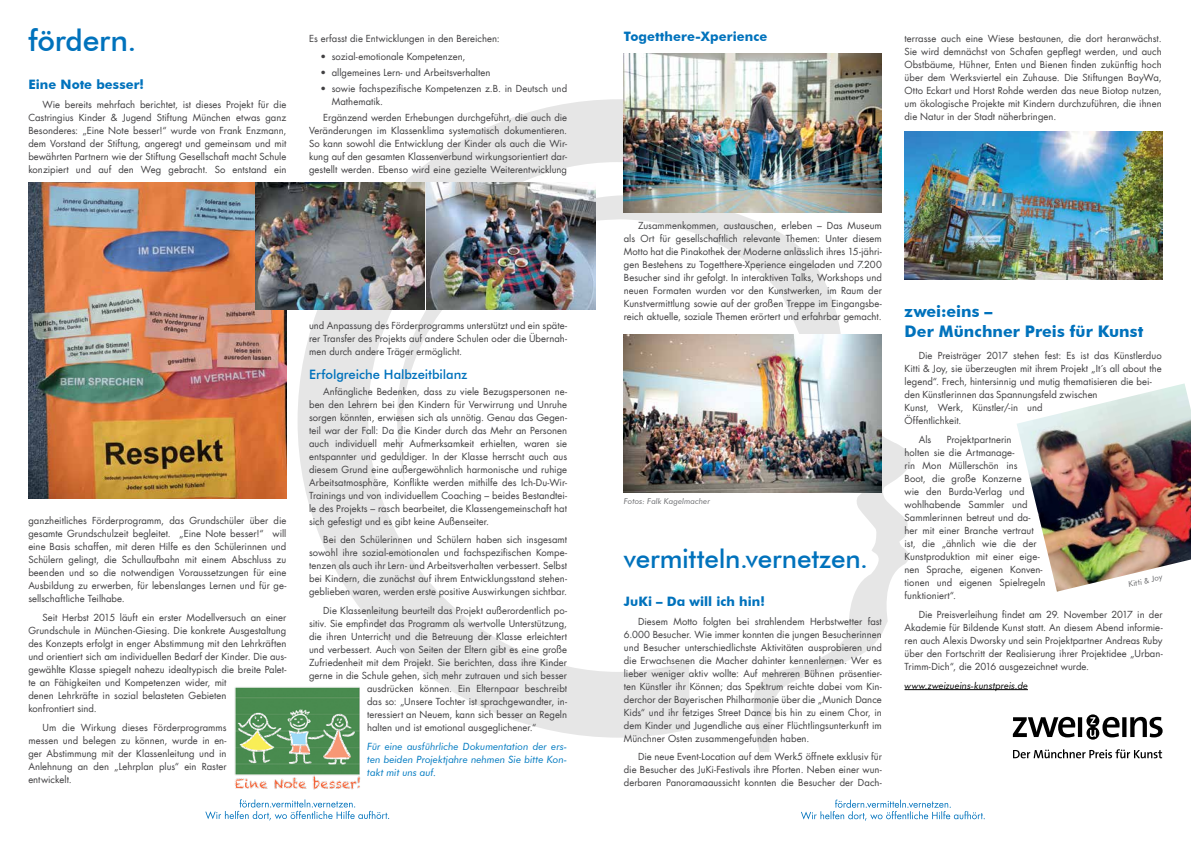
<style>
.page{position:relative;width:1191px;height:842px;background:#fff}
.page>*{position:absolute;margin:0;border:0;box-sizing:border-box;transform-origin:0 0}
.t1{font:500 30px "Futura BT";letter-spacing:-.005em;color:#0072bc}
.t2{font:500 26px "Futura BT";letter-spacing:-.005em;color:#0072bc}
.t3{font:700 16px/19.2px "Futura BT";color:#0072bc}
.t4{font:700 13px "Futura BT";letter-spacing:.005em;color:#0072bc}
.t5{font:500 13px "Futura BT";letter-spacing:-.005em;color:#0072bc}
.t6{font:italic 10px/13px "Futura BT";color:#007ac1;text-align:justify}
.t7{font:9.5px/13px "Futura Com";letter-spacing:.005em;color:#414042;text-align:justify}
.t8{font:italic 9.5px "Futura BT";color:#000}
.t9{font:italic 8px "Futura BT";letter-spacing:.01em;color:#6d6e71}
</style>
<div class="page">
<svg style="left:689px;top:213px;width:245px;height:538px"></svg>
<svg style="left:297px;top:99px;width:392px;height:639px"></svg>
<svg style="left:801px;top:799px;width:183px;height:22px"></svg>
<svg style="left:205px;top:799px;width:184px;height:21px"></svg>
<img style="left:904px;top:131px;width:258px;height:148px">
<img style="left:624px;top:334px;width:258px;height:158px">
<img style="left:624px;top:54px;width:258px;height:159px">
<svg style="left:1012px;top:714px;width:150px;height:26px"></svg>
<svg style="left:1013px;top:749px;width:149px;height:9px"></svg>
<img style="left:28px;top:183px;width:258px;height:316px">
<img style="left:255px;top:183px;width:169px;height:127px">
<img style="left:234px;top:685px;width:127px;height:105px">
<img style="left:426px;top:183px;width:169px;height:127px">
<img style="left:1017px;top:383px;width:174px;height:209px">
<hr style="left:904px;top:689px;width:124px;height:1px;background:#000">
<h1 class="t1" style="left:28px;top:22px;width:110px">fördern.</h1>
<h3 class="t4" style="left:28px;top:77px;width:117px">Eine Note besser!</h3>
<p class="t7" style="left:28px;top:98px;width:259px;text-indent:14px">Wie bereits mehrfach berichtet, ist dieses Projekt für die Castringius Kinder &amp; Jugend Stiftung München etwas ganz Besonderes: „Eine Note besser!“ wurde von Frank Enzmann, dem Vorstand der Stiftung, angeregt und gemeinsam und mit bewährten Partnern wie der Stiftung Gesellschaft macht Schule konzipiert und auf den Weg gebracht. So entstand ein</p>
<p class="t7" style="left:309px;top:32px;width:192px">Es erfasst die Entwicklungen in den Bereichen:</p>
<p class="t7" style="left:320px;top:50px;width:146px">• sozial-emotionale Kompetenzen,</p>
<p class="t7" style="left:320px;top:66px;width:172px">• allgemeines Lern- und Arbeitsverhalten</p>
<p class="t7" style="left:332px;top:82px;width:237px;text-indent:-11px">• sowie fachspezifische Kompetenzen z.B. in Deutsch und<br>Mathematik.</p>
<p class="t7" style="left:309px;top:111px;width:259px;text-indent:14px">Ergänzend werden Erhebungen durchgeführt, die auch die Veränderungen im Klassenklima systematisch dokumentieren.<br>So kann sowohl die Entwicklung der Kinder als auch die Wir&shy;kung auf den gesamten Klassenverbund wirkungsorientiert dar&shy;gestellt werden. Ebenso wird eine gezielte Weiterentwicklung</p>
<p class="t7" style="left:28px;top:514px;width:259px">ganzheitliches Förderprogramm, das Grundschüler über die gesamte Grundschulzeit begleitet. „Eine Note besser!“ will eine Basis schaffen, mit deren Hilfe es den Schülerinnen und Schülern gelingt, die Schullaufbahn mit einem Abschluss zu beenden und so die notwendigen Voraussetzungen für eine Ausbildung zu erwerben, für lebenslanges Lernen und für ge&shy;sellschaftliche Teilhabe.</p>
<p class="t7" style="left:28px;top:611px;width:259px;text-align:left;text-indent:14px">Seit Herbst 2015 läuft ein erster Modellversuch an einer Grundschule in München-Giesing. Die konkrete Ausgestaltung des Konzepts erfolgt in enger Abstimmung mit den Lehrkräften und orientiert sich am individuellen Bedarf der Kinder. Die aus&shy;gewählte Klasse spiegelt nahezu idealtypisch die breite Palet&shy;te an Fähigkeiten und Kompetenzen wider, mit<br>denen Lehrkräfte in sozial belasteten Gebieten<br>konfrontiert sind.</p>
<p class="t7" style="left:28px;top:720px;width:200px;text-indent:14px">Um die Wirkung dieses Förderprogramms messen und belegen zu können, wurde in en&shy;ger Abstimmung mit der Klassenleitung und in Anlehnung an den „Lehrplan plus“ ein Raster entwickelt.</p>
<p class="t7" style="left:309px;top:319px;width:259px">und Anpassung des Förderprogramms unterstützt und ein späte&shy;rer Transfer des Projekts auf andere Schulen oder die Übernah&shy;men durch andere Träger ermöglicht.</p>
<h3 class="t5" style="left:309px;top:366px;width:160px">Erfolgreiche Halbzeitbilanz</h3>
<p class="t7" style="left:309px;top:385px;width:259px;text-indent:14px">Anfängliche Bedenken, dass zu viele Bezugspersonen ne&shy;ben den Lehrern bei den Kindern für Verwirrung und Unruhe sorgen könnten, erwiesen sich als unnötig. Genau das Gegen&shy;teil war der Fall: Da die Kinder durch das Mehr an Personen auch individuell mehr Aufmerksamkeit erhielten, waren sie entspannter und geduldiger. In der Klasse herrscht auch aus diesem Grund eine außergewöhnlich harmonische und ruhige Arbeitsatmosphäre, Konflikte werden mithilfe des Ich-Du-Wir-Trainings und von individuellem Coaching – beides Bestandtei&shy;le des Projekts – rasch bearbeitet, die Klassengemeinschaft hat sich gefestigt und es gibt keine Außenseiter.</p>
<p class="t7" style="left:309px;top:533px;width:259px;text-indent:14px">Bei den Schülerinnen und Schülern haben sich insgesamt sowohl ihre sozial-emotionalen und fachspezifischen Kompe&shy;tenzen als auch ihr Lern- und Arbeitsverhalten verbessert. Selbst bei Kindern, die zunächst auf ihrem Entwicklungsstand stehen&shy;geblieben waren, werden erste positive Auswirkungen sichtbar.</p>
<p class="t7" style="left:323px;top:604px;width:245px">Die Klassenleitung beurteilt das Projekt außerordentlich po-</p>
<p class="t7" style="left:309px;top:617px;width:259px">sitiv. Sie empfindet das Programm als wertvolle Unterstützung,</p>
<p class="t7" style="left:309px;top:630px;width:259px">die ihren Unterricht und die Betreuung der Klasse erleichtert</p>
<p class="t7" style="left:309px;top:643px;width:259px">und verbessert. Auch von Seiten der Eltern gibt es eine große</p>
<p class="t7" style="left:309px;top:656px;width:259px">Zufriedenheit mit dem Projekt. Sie berichten, dass ihre Kinder</p>
<p class="t7" style="left:309px;top:669px;width:259px">gerne in die Schule gehen, sich mehr zutrauen und sich besser</p>
<p class="t7" style="left:367px;top:682px;width:201px">ausdrücken können. Ein Elternpaar beschreibt</p>
<p class="t7" style="left:367px;top:695px;width:201px">das so: „Unsere Tochter ist sprachgewandter, in-</p>
<p class="t7" style="left:367px;top:708px;width:201px">teressiert an Neuem, kann sich besser an Regeln</p>
<p class="t7" style="left:367px;top:721px;width:171px">halten und ist emotional ausgeglichener.“</p>
<p class="t6" style="left:367px;top:740px;width:201px">Für eine ausführliche Dokumentation der ers&shy;ten beiden Projektjahre nehmen Sie bitte Kon&shy;takt mit uns auf.</p>
<h3 class="t4" style="left:624px;top:28px;width:145px">Togetthere-Xperience</h3>
<p class="t7" style="left:904px;top:32px;width:259px">terrasse auch eine Wiese bestaunen, die dort heranwächst.<br>Sie wird demnächst von Schafen gepflegt werden, und auch Obstbäume, Hühner, Enten und Bienen finden zukünftig hoch über dem Werksviertel ein Zuhause. Die Stiftungen BayWa, Otto Eckart und Horst Rohde werden das neue Biotop nutzen, um ökologische Projekte mit Kindern durchzuführen, die ihnen die Natur in der Stadt näherbringen.</p>
<p class="t7" style="left:624px;top:219px;width:259px;text-indent:14px">Zusammenkommen, austauschen, erleben – Das Museum als Ort für gesellschaftlich relevante Themen: Unter diesem Motto hat die Pinakothek der Moderne anlässlich ihres 15-jähri&shy;gen Bestehens zu Togetthere-Xperience eingeladen und 7.200<br>Besucher sind ihr gefolgt. In interaktiven Talks, Workshops und neuen Formaten wurden vor den Kunstwerken, im Raum der Kunstvermittlung sowie auf der großen Treppe im Eingangsbe&shy;reich aktuelle, soziale Themen erörtert und erfahrbar gemacht.</p>
<p class="t9" style="left:624px;top:497px;width:88px">Fotos: Falk Kagelmacher</p>
<h2 class="t2" style="left:624px;top:542px;width:246px">vermitteln.vernetzen.</h2>
<h3 class="t4" style="left:624px;top:593px;width:142px">JuKi – Da will ich hin!</h3>
<p class="t7" style="left:624px;top:614px;width:259px;text-indent:14px">Diesem Motto folgten bei strahlendem Herbstwetter fast 6.000 Besucher. Wie immer konnten die jungen Besucherinnen und Besucher unterschiedlichste Aktivitäten ausprobieren und die Erwachsenen die Macher dahinter kennenlernen. Wer es lieber weniger aktiv wollte: Auf mehreren Bühnen präsentier&shy;ten Künstler ihr Können; das Spektrum reichte dabei vom Kin&shy;derchor der Bayerischen Philharmonie über die „Munich Dance Kids“ und ihr fetziges Street Dance bis hin zu einem Chor, in dem Kinder und Jugendliche aus einer Flüchtlingsunterkunft im Münchner Osten zusammengefunden haben.</p>
<p class="t7" style="left:624px;top:750px;width:259px;text-indent:14px">Die neue Event-Location auf dem Werk5 öffnete exklusiv für die Besucher des JuKi-Festivals ihre Pforten. Neben einer wun&shy;derbaren Panoramaaussicht konnten die Besucher der Dach-</p>
<h3 class="t3" style="left:904px;top:302px;width:240px">zwei:eins –<br>Der Münchner Preis für Kunst</h3>
<p class="t7" style="left:904px;top:349px;width:259px;text-align:left;text-indent:14px">Die Preisträger 2017 stehen fest: Es ist das Künstlerduo Kitti &amp; Joy, sie überzeugten mit ihrem Projekt „It´s all about the legend“. Frech, hintersinnig und mutig thematisieren die bei&shy;den Künstlerinnen das Spannungsfeld zwischen<br>Kunst, Werk, Künstler/-in und<br>Öffentlichkeit.</p>
<p class="t7" style="left:918px;top:433px;width:14px">Als</p>
<p class="t7" style="left:904px;top:433px;width:143px;text-align:left;text-indent:42px">Projektpartnerin<br>holten sie die Artmanage-<br>rin Mon Müllerschön ins<br>Boot, die große Konzerne<br>wie den Burda-Verlag und wohlhabende Sammler und<br>Sammlerinnen betreut und da&shy;her mit einer Branche vertraut ist, die „ähnlich wie die der<br>Kunstproduktion mit einer eige&shy;nen Sprache, eigenen Konven&shy;tionen und eigenen Spielregeln funktioniert“.</p>
<p class="t9" style="left:1127px;top:580px;width:36px;rotate:-14deg">Kitti &amp; Joy</p>
<p class="t7" style="left:904px;top:608px;width:259px;text-indent:14px">Die Preisverleihung findet am 29. November 2017 in der Akademie für Bildende Kunst statt. An diesem Abend informie&shy;ren auch Alexis Dworsky und sein Projektpartner Andreas Ruby über den Fortschritt der Realisierung ihrer Projektidee „Urban-Trimm-Dich“, die 2016 ausgezeichnet wurde.</p>
<p class="t8" style="left:904px;top:679px;width:125px">www.zweizueins-kunstpreis.de</p>
</div>
